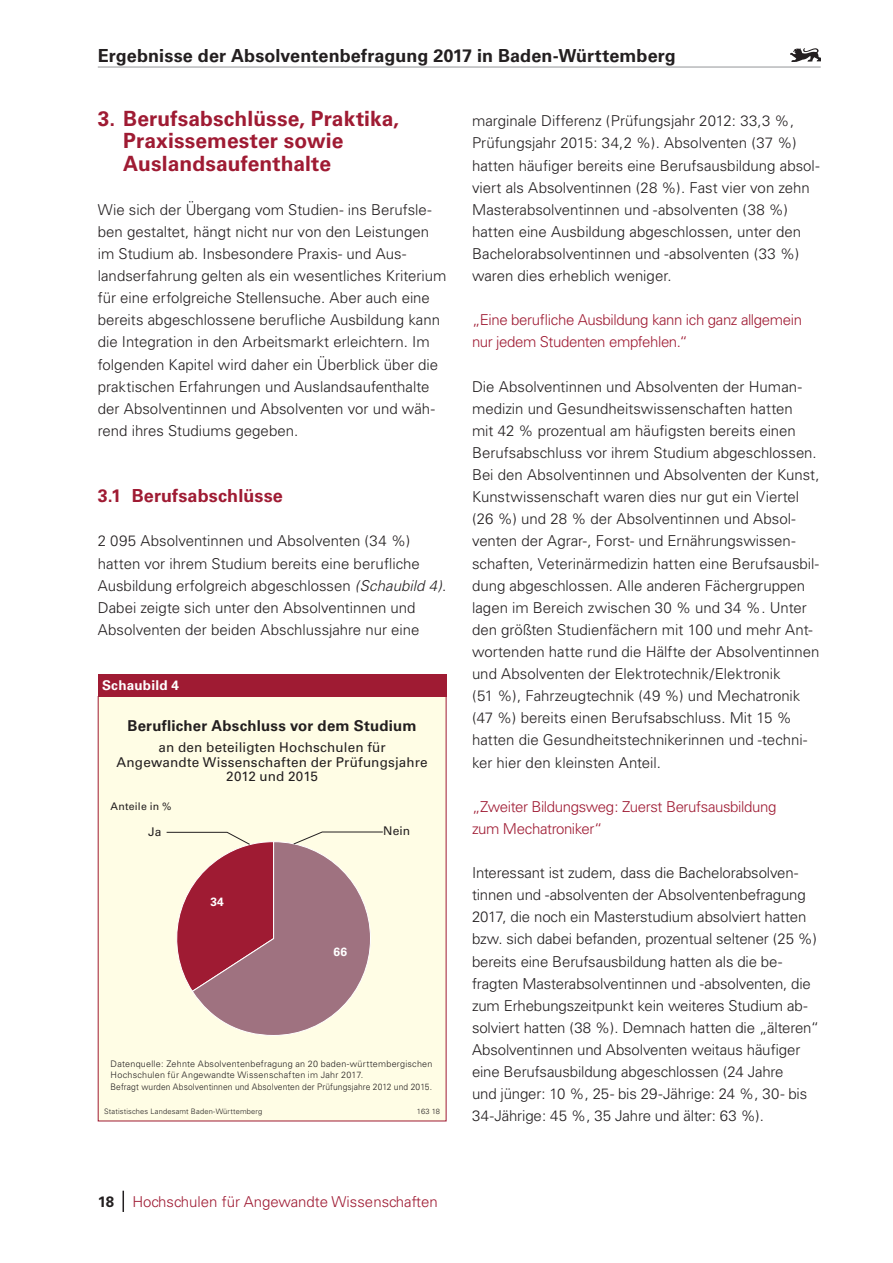
<style>
.page{position:relative;width:893px;height:1263px;background:#fff}
.page>*{position:absolute;margin:0;border:0;box-sizing:border-box;transform-origin:0 0}
.t1{font:700 21px/22px "Univers";letter-spacing:.005em;color:#9f1b33}
.t2{font:700 18px "Univers";letter-spacing:.005em;color:#231f20}
.t3{font:700 18px "Univers";letter-spacing:.005em;color:#9f1b33}
.t4{font:300 15px/22px "Univers";color:#231f20}
.t5{font:300 15px/22px "Univers";letter-spacing:-.025em;color:#9f1b33}
.t6{font:300 15px "Univers";color:#9f1b33}
.t7{font:700 15px "Univers";letter-spacing:.015em;color:#231f20}
.t8{font:13.5px/14.4px "Univers";letter-spacing:.015em;color:#231f20;text-align:center}
.t9{font:700 13.5px "Univers";letter-spacing:.015em;color:#fff}
.t10{font:12px "Univers";letter-spacing:.01em;color:#231f20}
.t11{font:700 12px "Univers";color:#fff}
.t12{font:10.5px "Univers";letter-spacing:.02em;color:#231f20}
.t13{font:300 9px/10.5px "Univers";letter-spacing:.025em;color:#231f20}
.t14{font:300 9px "Univers";letter-spacing:.025em;color:#231f20;scale:.94 1}
.t15{font:300 7.5px "Univers";letter-spacing:.02em;color:#231f20}
.s1{font-style:italic}
.s2{font-weight:700;color:#231f20}
</style>
<div class="page">
<hr style="left:98px;top:67px;width:723px;height:1px;background:#939598">
<svg style="left:123px;top:1191px;width:1px;height:21px"></svg>
<img style="left:791px;top:49px;width:30px;height:12px">
<div style="left:98px;top:696px;width:348px;height:425px;background:#fffde5"></div>
<svg style="left:166px;top:831px;width:217px;height:205px"></svg>
<div style="left:98px;top:674px;width:348px;height:22px;background:#9f1b33"></div>
<p class="t2" style="left:98px;top:46px;width:580px">Ergebnisse der Absolventenbefragung 2017 in Baden-Württemberg</p>
<h1 class="t1" style="left:123px;top:108px;width:277px;text-indent:-26px">3. Berufsabschlüsse, Praktika,<br>Praxissemester sowie<br>Auslandsaufenthalte</h1>
<p class="t4" style="left:98px;top:198px;width:350px">Wie sich der Übergang vom Studien- ins Berufsle&shy;ben gestaltet, hängt nicht nur von den Leistungen im Studium ab. Insbesondere Praxis- und Aus&shy;landserfahrung gelten als ein wesentliches Kriterium für eine erfolgreiche Stellensuche. Aber auch eine bereits abgeschlossene berufliche Ausbildung kann die Integration in den Arbeitsmarkt erleichtern. Im folgenden Kapitel wird daher ein Überblick über die praktischen Erfahrungen und Auslandsaufenthalte der Absolventinnen und Absolventen vor und wäh&shy;rend ihres Studiums gegeben.</p>
<p class="t3" style="left:98px;top:485px;width:187px">3.1 Berufsabschlüsse</p>
<p class="t4" style="left:98px;top:530px;width:350px">2 095 Absolventinnen und Absolventen (34 %) hatten vor ihrem Studium bereits eine berufliche Ausbildung erfolgreich abgeschlossen <span class="s1">(Schaubild 4)</span>.<br>Dabei zeigte sich unter den Absolventinnen und Absolventen der beiden Abschlussjahre nur eine</p>
<p class="t9" style="left:102px;top:678px;width:78px">Schaubild 4</p>
<p class="t7" style="left:128px;top:716px;width:291px">Beruflicher Abschluss vor dem Studium</p>
<p class="t8" style="left:117px;top:740px;width:313px">an den beteiligten Hochschulen für<br>Angewandte Wissenschaften der Prüfungsjahre<br>2012 und 2015</p>
<p class="t12" style="left:111px;top:800px;width:63px">Anteile in %</p>
<p class="t10" style="left:148px;top:825px;width:15px">Ja</p>
<p class="t10" style="left:383px;top:824px;width:29px">Nein</p>
<p class="t11" style="left:210px;top:894px;width:15px">34</p>
<p class="t11" style="left:334px;top:945px;width:15px">66</p>
<p class="t13" style="left:111px;top:1059px;width:323px">Datenquelle: Zehnte Absolventenbefragung an 20 baden-württembergischen<br>Hochschulen für Angewandte Wissenschaften im Jahr 2017.</p>
<p class="t14" style="left:111px;top:1082px;width:344px">Befragt wurden Absolventinnen und Absolventen der Prüfungsjahre 2012 und 2015.</p>
<p class="t15" style="left:104px;top:1106px;width:160px">Statistisches Landesamt Baden-Württemberg</p>
<p class="t15" style="left:417px;top:1106px;width:25px">163 18</p>
<p class="t4" style="left:472px;top:110px;width:349px">marginale Differenz (Prüfungsjahr 2012: 33,3 %, Prüfungsjahr 2015: 34,2 %). Absolventen (37 %) hatten häufiger bereits eine Berufsausbildung absol&shy;viert als Absolventinnen (28 %). Fast vier von zehn Masterabsolventinnen und -absolventen (38 %) hatten eine Ausbildung abgeschlossen, unter den Bachelorabsolventinnen und -absolventen (33 %) waren dies erheblich weniger.</p>
<p class="t5" style="left:472px;top:309px;width:332px">„Eine berufliche Ausbildung kann ich ganz allgemein nur jedem Studenten empfehlen.“</p>
<p class="t4" style="left:472px;top:375px;width:349px">Die Absolventinnen und Absolventen der Human&shy;medizin und Gesundheitswissenschaften hatten<br>mit 42 % prozentual am häufigsten bereits einen Berufsabschluss vor ihrem Studium abgeschlossen.<br>Bei den Absolventinnen und Absolventen der Kunst, Kunstwissenschaft waren dies nur gut ein Viertel (26 %) und 28 % der Absolventinnen und Absol&shy;venten der Agrar-, Forst- und Ernährungswissen&shy;schaften, Veterinärmedizin hatten eine Berufsausbil&shy;dung abgeschlossen. Alle anderen Fächergruppen lagen im Bereich zwischen 30 % und 34 %. Unter den größten Studienfächern mit 100 und mehr Ant&shy;wortenden hatte rund die Hälfte der Absolventinnen und Absolventen der Elektrotechnik/Elektronik<br>(51 %), Fahrzeugtechnik (49 %) und Mechatronik (47 %) bereits einen Berufsabschluss. Mit 15 % hatten die Gesundheitstechnikerinnen und -techni&shy;ker hier den kleinsten Anteil.</p>
<p class="t5" style="left:472px;top:795px;width:306px">„Zweiter Bildungsweg: Zuerst Berufsausbildung zum Mechatroniker“</p>
<p class="t4" style="left:472px;top:862px;width:349px">Interessant ist zudem, dass die Bachelorabsolven&shy;tinnen und -absolventen der Absolventenbefragung 2017, die noch ein Masterstudium absolviert hatten bzw. sich dabei befanden, prozentual seltener (25 %) bereits eine Berufsausbildung hatten als die be&shy;fragten Masterabsolventinnen und -absolventen, die zum Erhebungszeitpunkt kein weiteres Studium ab&shy;solviert hatten (38 %). Demnach hatten die „älteren“ Absolventinnen und Absolventen weitaus häufiger eine Berufsausbildung abgeschlossen (24 Jahre<br>und jünger: 10 %, 25- bis 29-Jährige: 24 %, 30- bis 34-Jährige: 45 %, 35 Jahre und älter: 63 %).</p>
<p class="t6" style="left:98px;top:1192px;width:341px"><span class="s2">18</span> Hochschulen für Angewandte Wissenschaften</p>
</div>
